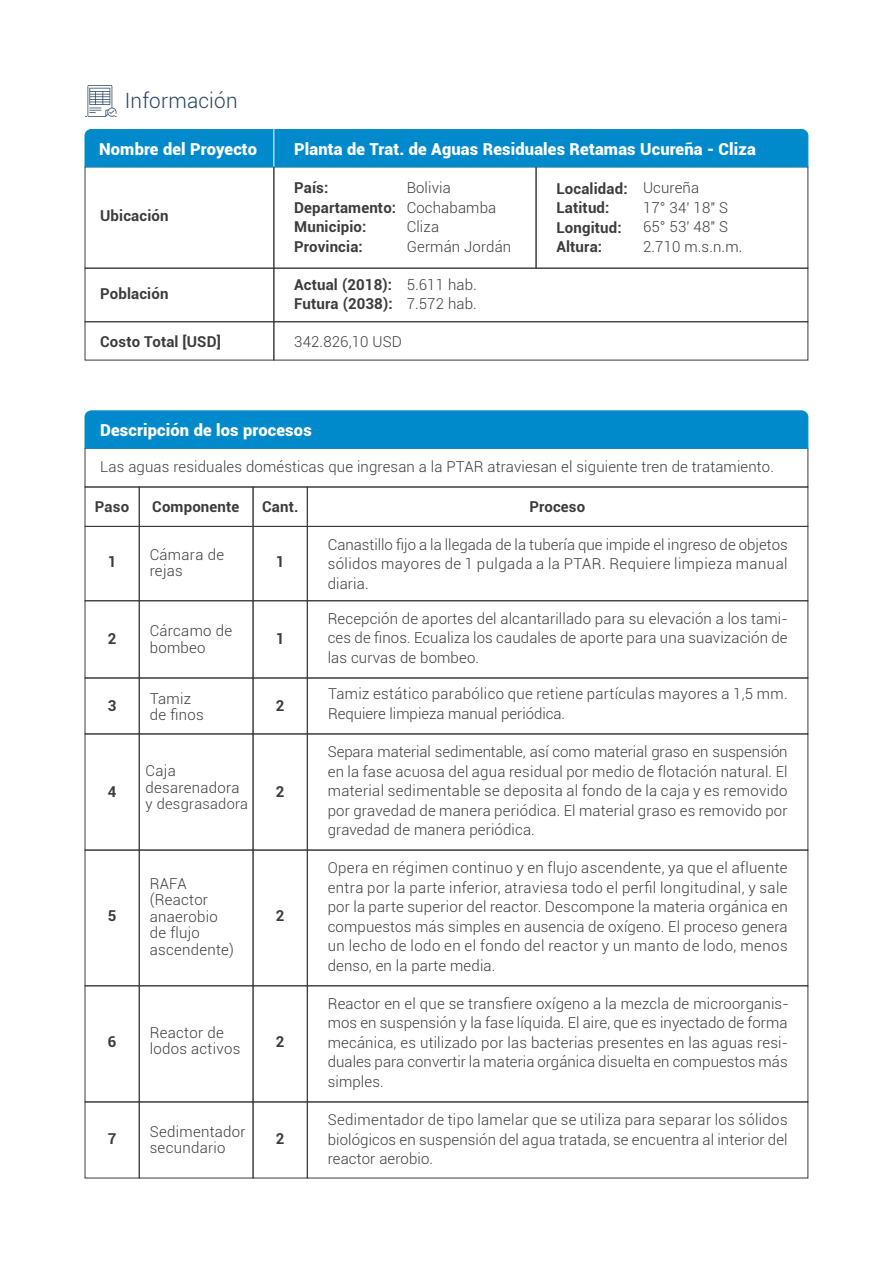
<style>
.page{position:relative;width:893px;height:1263px;background:#fff}
.page>*{position:absolute;margin:0;border:0;box-sizing:border-box;transform-origin:0 0}
.t1{font:300 21px "Roboto";letter-spacing:.01em;color:#244562}
.t2{font:900 16.5px "Roboto";letter-spacing:.01em;color:#fff}
.t3{font:300 15px/19.5px "Roboto";letter-spacing:.01em;color:#3c3c3b}
.t4{font:700 15px/19.5px "Roboto";letter-spacing:.01em;color:#3c3c3b}
.t5{font:300 14.55px "Roboto";letter-spacing:.02em;color:#3c3c3b}
</style>
<div class="page">
<div style="left:85px;top:268px;width:189px;height:54px;border:1px solid #3c3c3b"></div>
<div style="left:274px;top:268px;width:534px;height:54px;border:1px solid #3c3c3b"></div>
<div style="left:85px;top:448px;width:723px;height:39px;border:1px solid #3c3c3b"></div>
<div style="left:253px;top:526px;width:54px;height:75px;border:1px solid #3c3c3b"></div>
<div style="left:85px;top:600px;width:54px;height:78px;border:1px solid #3c3c3b"></div>
<div style="left:139px;top:600px;width:114px;height:78px;border:1px solid #3c3c3b"></div>
<div style="left:253px;top:600px;width:54px;height:78px;border:1px solid #3c3c3b"></div>
<div style="left:307px;top:600px;width:501px;height:78px;border:1px solid #3c3c3b"></div>
<div style="left:85px;top:678px;width:54px;height:56px;border:1px solid #3c3c3b"></div>
<div style="left:139px;top:678px;width:114px;height:56px;border:1px solid #3c3c3b"></div>
<div style="left:253px;top:678px;width:54px;height:56px;border:1px solid #3c3c3b"></div>
<div style="left:307px;top:678px;width:501px;height:56px;border:1px solid #3c3c3b"></div>
<div style="left:253px;top:734px;width:54px;height:116px;border:1px solid #3c3c3b"></div>
<div style="left:85px;top:487px;width:54px;height:40px;border:1px solid #3c3c3b"></div>
<div style="left:139px;top:487px;width:114px;height:40px;border:1px solid #3c3c3b"></div>
<div style="left:253px;top:487px;width:54px;height:40px;border:1px solid #3c3c3b"></div>
<div style="left:307px;top:487px;width:501px;height:40px;border:1px solid #3c3c3b"></div>
<svg style="left:85px;top:85px;width:32px;height:32px"></svg>
<div style="left:139px;top:850px;width:114px;height:136px;border:1px solid #3c3c3b"></div>
<div style="left:253px;top:850px;width:54px;height:136px;border:1px solid #3c3c3b"></div>
<div style="left:307px;top:850px;width:501px;height:136px;border:1px solid #3c3c3b"></div>
<div style="left:85px;top:985px;width:54px;height:117px;border:1px solid #3c3c3b"></div>
<div style="left:139px;top:985px;width:114px;height:117px;border:1px solid #3c3c3b"></div>
<div style="left:253px;top:985px;width:54px;height:117px;border:1px solid #3c3c3b"></div>
<div style="left:307px;top:985px;width:501px;height:117px;border:1px solid #3c3c3b"></div>
<div style="left:253px;top:1102px;width:54px;height:76px;border:1px solid #3c3c3b"></div>
<div style="left:85px;top:129px;width:723px;height:38px;background:#008acb"></div>
<hr style="left:274px;top:129px;width:1px;height:38px;background:#fff">
<div style="left:85px;top:410px;width:723px;height:39px;background:#008acb"></div>
<h1 class="t1" style="left:125px;top:86px;width:114px">Información</h1>
<p class="t2" style="left:99px;top:137px;width:160px">Nombre del Proyecto</p>
<p class="t2" style="left:294px;top:137px;width:463px">Planta de Trat. de Aguas Residuales Retamas Ucureña - Cliza</p>
<p class="t4" style="left:100px;top:206px;width:70px">Ubicación</p>
<p class="t4" style="left:100px;top:284px;width:70px">Población</p>
<p class="t4" style="left:100px;top:331px;width:122px">Costo Total [USD]</p>
<p class="t3" style="left:407px;top:178px;width:106px">Bolivia<br>Cochabamba<br>Cliza<br>Germán Jordán</p>
<p class="t3" style="left:643px;top:178px;width:101px">Ucureña<br>17° 34' 18" S<br>65° 53' 48" S<br>2.710 m.s.n.m.</p>
<p class="t3" style="left:407px;top:274px;width:72px">5.611 hab.<br>7.572 hab.</p>
<p class="t4" style="left:294px;top:178px;width:103px">País:<br>Departamento:<br>Municipio:<br>Provincia:</p>
<p class="t4" style="left:294px;top:274px;width:100px">Actual (2018):<br>Futura (2038):</p>
<p class="t3" style="left:294px;top:331px;width:109px">342.826,10 USD</p>
<p class="t4" style="left:556px;top:178px;width:73px">Localidad:<br>Latitud:<br>Longitud:<br>Altura:</p>
<p class="t2" style="left:100px;top:419px;width:213px">Descripción de los procesos</p>
<p class="t3" style="left:100px;top:456px;width:675px">Las aguas residuales domésticas que ingresan a la PTAR atraviesan el siguiente tren de tratamiento.</p>
<p class="t4" style="left:152px;top:497px;width:89px">Componente</p>
<p class="t4" style="left:529px;top:496px;width:57px">Proceso</p>
<p class="t4" style="left:95px;top:497px;width:36px">Paso</p>
<p class="t4" style="left:262px;top:497px;width:38px">Cant.</p>
<p class="t4" style="left:108px;top:551px;width:10px">1</p>
<p class="t3" style="left:150px;top:545px;width:76px;line-height:16.5px">Cámara de rejas</p>
<p class="t4" style="left:276px;top:551px;width:10px">1</p>
<p class="t4" style="left:108px;top:628px;width:10px">2</p>
<p class="t4" style="left:108px;top:695px;width:10px">3</p>
<p class="t3" style="left:150px;top:622px;width:84px;line-height:16.5px">Cárcamo de bombeo</p>
<p class="t3" style="left:150px;top:690px;width:55px;line-height:16.5px">Tamiz de finos</p>
<p class="t4" style="left:276px;top:628px;width:10px">1</p>
<p class="t4" style="left:276px;top:695px;width:10px">2</p>
<p class="t4" style="left:108px;top:781px;width:10px">4</p>
<p class="t3" style="left:146px;top:762px;width:96px;line-height:16.5px">Caja desarenadora</p>
<p class="t5" style="left:146px;top:794px;width:104px">y desgrasadora</p>
<p class="t4" style="left:276px;top:781px;width:10px">2</p>
<p class="t3" style="left:150px;top:875px;width:86px;line-height:16.5px">RAFA (Reactor anaerobio de flujo ascendente)</p>
<p class="t4" style="left:108px;top:905px;width:10px">5</p>
<p class="t4" style="left:276px;top:905px;width:10px">2</p>
<p class="t3" style="left:150px;top:1023px;width:92px;line-height:16.5px">Reactor de lodos activos</p>
<p class="t4" style="left:108px;top:1031px;width:10px">6</p>
<p class="t4" style="left:276px;top:1031px;width:10px">2</p>
<p class="t3" style="left:150px;top:1122px;width:97px;line-height:16.5px">Sedimentador secundario</p>
<p class="t4" style="left:108px;top:1128px;width:10px">7</p>
<p class="t4" style="left:276px;top:1128px;width:10px">2</p>
<p class="t3" style="left:328px;top:534px;width:461px;text-align:justify">Canastillo fijo a la llegada de la tubería que impide el ingreso de objetos sólidos mayores de 1 pulgada a la PTAR. Requiere limpieza manual diaria.</p>
<p class="t3" style="left:328px;top:608px;width:461px;text-align:justify">Recepción de aportes del alcantarillado para su elevación a los tami&shy;ces de finos. Ecualiza los caudales de aporte para una suavización de las curvas de bombeo.</p>
<p class="t3" style="left:328px;top:684px;width:461px">Tamiz estático parabólico que retiene partículas mayores a 1,5 mm.<br>Requiere limpieza manual periódica.</p>
<p class="t3" style="left:328px;top:741px;width:461px;text-align:justify">Separa material sedimentable, así como material graso en suspensión en la fase acuosa del agua residual por medio de flotación natural. El material sedimentable se deposita al fondo de la caja y es removido por gravedad de manera periódica. El material graso es removido por gravedad de manera periódica.</p>
<p class="t3" style="left:328px;top:857px;width:461px;text-align:justify">Opera en régimen continuo y en flujo ascendente, ya que el afluente entra por la parte inferior, atraviesa todo el perfil longitudinal, y sale por la parte superior del reactor. Descompone la materia orgánica en compuestos más simples en ausencia de oxígeno. El proceso genera un lecho de lodo en el fondo del reactor y un manto de lodo, menos denso, en la parte media.</p>
<p class="t3" style="left:328px;top:993px;width:462px;text-align:justify">Reactor en el que se transfiere oxígeno a la mezcla de microorganis&shy;mos en suspensión y la fase líquida. El aire, que es inyectado de forma mecánica, es utilizado por las bacterias presentes en las aguas resi&shy;duales para convertir la materia orgánica disuelta en compuestos más simples.</p>
<p class="t3" style="left:328px;top:1109px;width:461px;text-align:justify">Sedimentador de tipo lamelar que se utiliza para separar los sólidos biológicos en suspensión del agua tratada, se encuentra al interior del reactor aerobio.</p>
</div>
